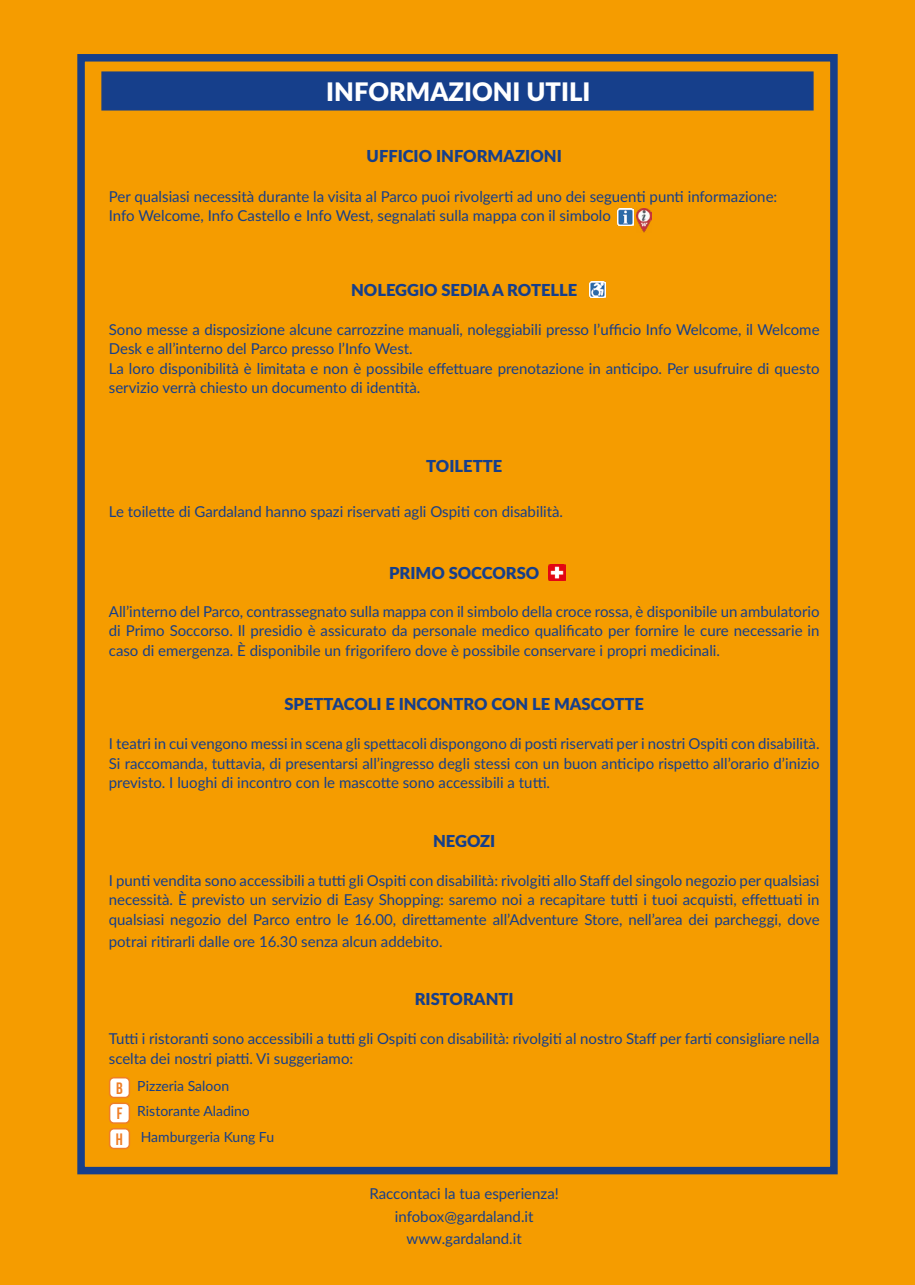
<style>
.page{position:relative;width:915px;height:1285px;background:#fff}
.page>*{position:absolute;margin:0;border:0;box-sizing:border-box;transform-origin:0 0}
.t1{font:900 25.5px "Lato";color:#fff}
.t2{font:900 16.5px "Lato";color:#163f8b}
.t3{font:16.5px/25.5px "Bebas Neue";color:#ef7e26;text-align:justify}
.t4{font:15px/19.5px "Lato";color:#163f8b}
.t5{font:13.95px "Lato";color:#163f8b}
</style>
<div class="page">
<div style="left:0;top:0;width:914px;height:1284px;background:#f59c00"></div>
<div style="left:101px;top:71px;width:712px;height:39px;background:#163f8b;border:2px solid #163f8b"></div>
<div style="left:77px;top:54px;width:760px;height:1120px;border:8px solid #163f8b"></div>
<img style="left:617px;top:208px;width:16px;height:17px">
<img style="left:636px;top:208px;width:15px;height:24px">
<img style="left:589px;top:281px;width:16px;height:17px">
<img style="left:548px;top:564px;width:17px;height:16px">
<div style="left:110px;top:1077px;width:19px;height:20px;background:#fff;border-radius:4px"></div>
<div style="left:109px;top:1076px;width:21px;height:21px;border:2px solid #ef7e26;border-radius:4px"></div>
<div style="left:110px;top:1103px;width:19px;height:19px;background:#fff;border-radius:4px"></div>
<div style="left:109px;top:1102px;width:21px;height:21px;border:2px solid #ef7e26;border-radius:4px"></div>
<div style="left:110px;top:1128px;width:19px;height:20px;background:#fff;border-radius:4px"></div>
<div style="left:109px;top:1127px;width:21px;height:21px;border:2px solid #ef7e26;border-radius:4px"></div>
<h2 class="t1" style="left:326px;top:73px;width:265px">INFORMAZIONI UTILI</h2>
<h3 class="t2" style="left:366px;top:144px;width:196px">UFFICIO INFORMAZIONI</h3>
<p class="t4" style="left:109px;top:186px;width:669px">Per qualsiasi necessità durante la visita al Parco puoi rivolgerti ad uno dei seguenti punti informazione:<br>Info Welcome, Info Castello e Info West, segnalati sulla mappa con il simbolo</p>
<h3 class="t2" style="left:351px;top:277px;width:228px">NOLEGGIO SEDIA A ROTELLE</h3>
<p class="t4" style="left:109px;top:319px;width:712px">Sono messe a disposizione alcune carrozzine manuali, noleggiabili presso l’ufficio Info Welcome, il Welcome Desk e all’interno del Parco presso l’Info West.<br>La loro disponibilità è limitata e non è possibile effettuare prenotazione in anticipo. Per usufruire di questo servizio verrà chiesto un documento di identità.</p>
<h3 class="t2" style="left:426px;top:453px;width:77px">TOILETTE</h3>
<p class="t4" style="left:109px;top:500px;width:455px">Le toilette di Gardaland hanno spazi riservati agli Ospiti con disabilità.</p>
<h3 class="t2" style="left:389px;top:560px;width:152px">PRIMO SOCCORSO</h3>
<p class="t4" style="left:109px;top:600px;width:712px;text-align:justify">All’interno del Parco, contrassegnato sulla mappa con il simbolo della croce rossa, è disponibile un ambulatorio di Primo Soccorso. Il presidio è assicurato da personale medico qualificato per fornire le cure necessarie in caso di emergenza. È disponibile un frigorifero dove è possibile conservare i propri medicinali.</p>
<h3 class="t2" style="left:284px;top:691px;width:361px">SPETTACOLI E INCONTRO CON LE MASCOTTE</h3>
<p class="t4" style="left:109px;top:733px;width:712px;text-align:justify">I teatri in cui vengono messi in scena gli spettacoli dispongono di posti riservati per i nostri Ospiti con disabilità.<br>Si raccomanda, tuttavia, di presentarsi all’ingresso degli stessi con un buon anticipo rispetto all’orario d’inizio previsto. I luoghi di incontro con le mascotte sono accessibili a tutti.</p>
<h3 class="t2" style="left:433px;top:828px;width:64px">NEGOZI</h3>
<p class="t4" style="left:109px;top:869px;width:712px;text-align:justify">I punti vendita sono accessibili a tutti gli Ospiti con disabilità: rivolgiti allo Staff del singolo negozio per qualsiasi necessità. È previsto un servizio di Easy Shopping: saremo noi a recapitare tutti i tuoi acquisti, effettuati in qualsiasi negozio del Parco entro le 16.00, direttamente all’Adventure Store, nell’area dei parcheggi, dove</p>
<p class="t4" style="left:109px;top:931px;width:335px">potrai ritirarli dalle ore 16.30 senza alcun addebito.</p>
<h3 class="t2" style="left:414px;top:986px;width:100px">RISTORANTI</h3>
<p class="t4" style="left:109px;top:1028px;width:712px">Tutti i ristoranti sono accessibili a tutti gli Ospiti con disabilità: rivolgiti al nostro Staff per farti consigliare nella scelta dei nostri piatti. Vi suggeriamo:</p>
<p class="t5" style="left:137px;top:1075px;width:93px">Pizzeria Saloon</p>
<p class="t5" style="left:137px;top:1100px;width:114px">Ristorante Aladino</p>
<p class="t5" style="left:141px;top:1126px;width:135px">Hamburgeria Kung Fu</p>
<p class="t3" style="left:116px;top:1074px;width:9px">B F H</p>
<p class="t4" style="left:369px;top:1183px;width:191px">Raccontaci la tua esperienza!</p>
<p class="t4" style="left:395px;top:1204px;width:140px;line-height:22.5px;text-align:center">infobox@gardaland.it www.gardaland.it</p>
</div>
